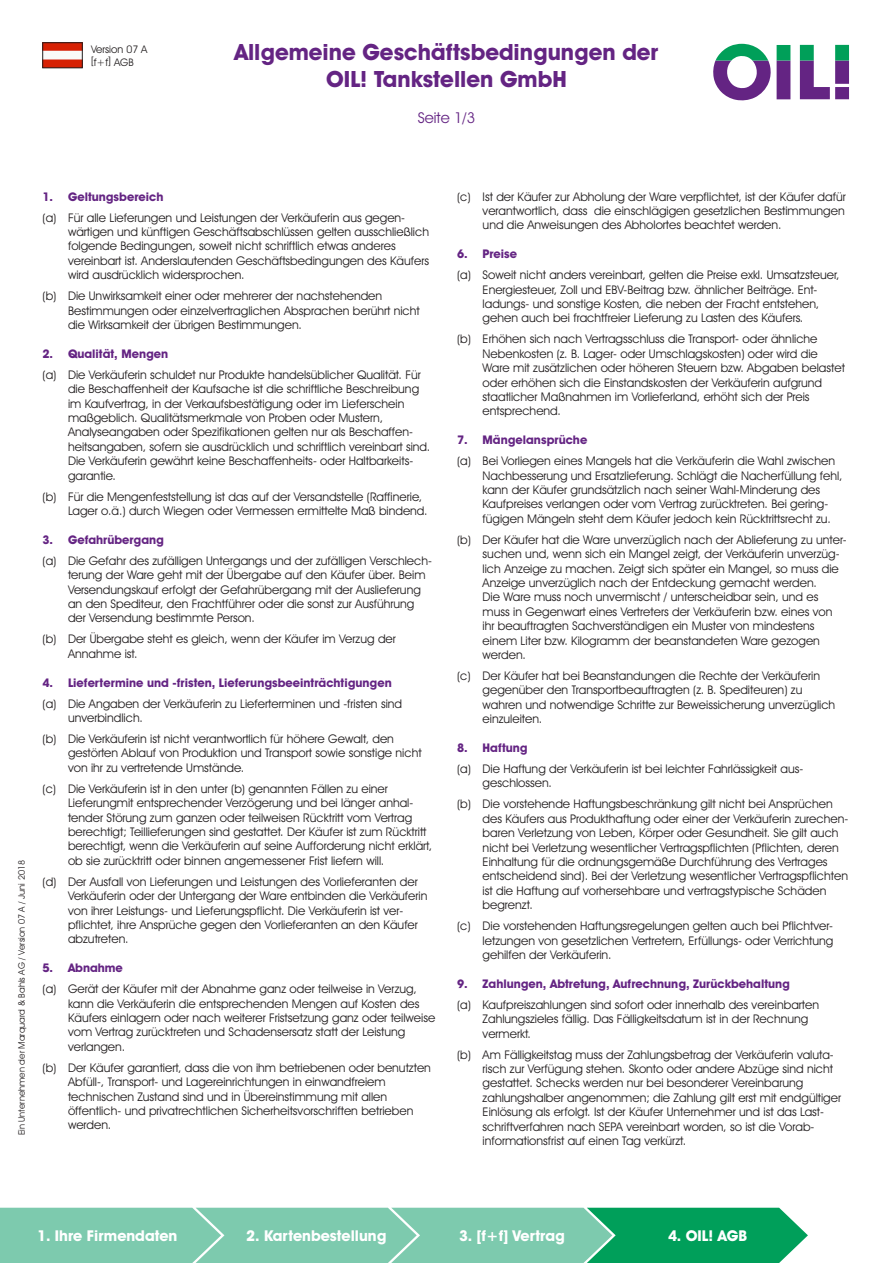
<style>
.page{position:relative;width:893px;height:1263px;background:#fff}
.page>*{position:absolute;margin:0;border:0;box-sizing:border-box;transform-origin:0 0}
.t1{font:700 22.5px/27px "Avant Garde IT Cby BT";color:#642483;text-align:center}
.t2{font:700 15px "Avant Garde IT Cby BT";color:#fff}
.t3{font:15px "Avant Garde IT Cby BT";color:#642483}
.t4{font:12px/14.4px "Avant Garde IT Cby BT";color:#231f20}
.t5{font:700 12px "Avant Garde IT Cby BT";color:#642483}
.t6{font:10.5px/12.6px "Avant Garde IT Cby BT";color:#231f20}
.t7{font:9px "Avant Garde IT Cby BT";color:#231f20}
</style>
<div class="page">
<svg style="left:713px;top:43px;width:136px;height:58px"></svg>
<svg style="left:0;top:1208px;width:808px;height:55px;background:#63c19c"></svg>
<img style="left:45px;top:45px;width:35px;height:21px">
<p class="t6" style="left:91px;top:43px;width:58px">Version 07 A [f+f] AGB</p>
<h1 class="t1" style="left:234px;top:38px;width:426px">Allgemeine Geschäftsbedingungen der<br>OIL! Tankstellen GmbH</h1>
<p class="t3" style="left:418px;top:108px;width:59px">Seite 1/3</p>
<p class="t7" style="left:16px;top:1135px;width:277px;rotate:-90deg">Ein Unternehmen der Marquard &amp; Bahls AG / Version 07 A / Juni 2018</p>
<p class="t5" style="left:43px;top:189px;width:123px">1. Geltungsbereich</p>
<p class="t4" style="left:68px;top:210px;width:363px;text-indent:-26px">(a) Für alle Lieferungen und Leistungen der Verkäuferin aus gegen&shy;wärtigen und künftigen Geschäftsabschlüssen gelten ausschließlich folgende Bedingungen, soweit nicht schriftlich etwas anderes vereinbart ist. Anderslautenden Geschäftsbedingungen des Käufers wird ausdrücklich widersprochen.</p>
<p class="t4" style="left:68px;top:289px;width:353px;text-indent:-26px">(b) Die Unwirksamkeit einer oder mehrerer der nachstehenden<br>Bestimmungen oder einzelvertraglichen Absprachen berührt nicht die Wirksamkeit der übrigen Bestimmungen.</p>
<p class="t5" style="left:43px;top:346px;width:127px">2. Qualität, Mengen</p>
<p class="t4" style="left:68px;top:367px;width:364px;text-indent:-26px">(a) Die Verkäuferin schuldet nur Produkte handelsüblicher Qualität. Für die Beschaffenheit der Kaufsache ist die schriftliche Beschreibung im Kaufvertrag, in der Verkaufsbestätigung oder im Lieferschein maßgeblich. Qualitätsmerkmale von Proben oder Mustern, Analyseangaben oder Spezifikationen gelten nur als Beschaffen&shy;heitsangaben, sofern sie ausdrücklich und schriftlich vereinbart sind.<br>Die Verkäuferin gewährt keine Beschaffenheits- oder Haltbarkeits&shy;garantie.</p>
<p class="t4" style="left:68px;top:489px;width:361px;text-indent:-26px">(b) Für die Mengenfeststellung ist das auf der Versandstelle (Raffinerie,<br>Lager o.ä.) durch Wiegen oder Vermessen ermittelte Maß bindend.</p>
<p class="t5" style="left:43px;top:532px;width:123px">3. Gefahrübergang</p>
<p class="t4" style="left:68px;top:553px;width:365px;text-indent:-26px">(a) Die Gefahr des zufälligen Untergangs und der zufälligen Verschlech&shy;terung der Ware geht mit der Übergabe auf den Käufer über. Beim Versendungskauf erfolgt der Gefahrübergang mit der Auslieferung an den Spediteur, den Frachtführer oder die sonst zur Ausführung der Versendung bestimmte Person.</p>
<p class="t4" style="left:68px;top:632px;width:329px;text-indent:-26px">(b) Der Übergabe steht es gleich, wenn der Käufer im Verzug der<br>Annahme ist.</p>
<p class="t5" style="left:43px;top:675px;width:351px">4. Liefertermine und -fristen, Lieferungsbeeinträchtigungen</p>
<p class="t4" style="left:68px;top:696px;width:336px;text-indent:-26px">(a) Die Angaben der Verkäuferin zu Lieferterminen und -fristen sind unverbindlich.</p>
<p class="t4" style="left:68px;top:731px;width:355px;text-indent:-26px">(b) Die Verkäuferin ist nicht verantwortlich für höhere Gewalt, den gestörten Ablauf von Produktion und Transport sowie sonstige nicht von ihr zu vertretende Umstände.</p>
<p class="t4" style="left:68px;top:781px;width:366px;text-indent:-26px">(c) Die Verkäuferin ist in den unter (b) genannten Fällen zu einer Lieferungmit entsprechender Verzögerung und bei länger anhal&shy;tender Störung zum ganzen oder teilweisen Rücktritt vom Vertrag berechtigt; Teillieferungen sind gestattet. Der Käufer ist zum Rücktritt berechtigt, wenn die Verkäuferin auf seine Aufforderung nicht erklärt, ob sie zurücktritt oder binnen angemessener Frist liefern will.</p>
<p class="t4" style="left:68px;top:874px;width:361px;text-indent:-26px">(d) Der Ausfall von Lieferungen und Leistungen des Vorlieferanten der Verkäuferin oder der Untergang der Ware entbinden die Verkäuferin von ihrer Leistungs- und Lieferungspflicht. Die Verkäuferin ist ver&shy;pflichtet, ihre Ansprüche gegen den Vorlieferanten an den Käufer abzutreten.</p>
<p class="t5" style="left:43px;top:961px;width:82px">5. Abnahme</p>
<p class="t4" style="left:68px;top:982px;width:369px;text-indent:-26px">(a) Gerät der Käufer mit der Abnahme ganz oder teilweise in Verzug, kann die Verkäuferin die entsprechenden Mengen auf Kosten des Käufers einlagern oder nach weiterer Fristsetzung ganz oder teilweise vom Vertrag zurücktreten und Schadensersatz statt der Leistung verlangen.</p>
<p class="t4" style="left:68px;top:1060px;width:364px;text-indent:-26px">(b) Der Käufer garantiert, dass die von ihm betriebenen oder benutzten Abfüll-, Transport- und Lagereinrichtungen in einwandfreiem technischen Zustand sind und in Übereinstimmung mit allen öffentlich- und privatrechtlichen Sicherheitsvorschriften betrieben werden.</p>
<p class="t4" style="left:483px;top:189px;width:365px;text-align:justify;text-indent:-26px">(c) Ist der Käufer zur Abholung der Ware verpflichtet, ist der Käufer dafür verantwortlich, dass die einschlägigen gesetzlichen Bestimmungen und die Anweisungen des Abholortes beachtet werden.</p>
<p class="t5" style="left:457px;top:247px;width:62px">6. Preise</p>
<p class="t4" style="left:483px;top:268px;width:359px;text-indent:-26px">(a) Soweit nicht anders vereinbart, gelten die Preise exkl. Umsatzsteuer, Energiesteuer, Zoll und EBV-Beitrag bzw. ähnlicher Beiträge. Ent&shy;ladungs- und sonstige Kosten, die neben der Fracht entstehen, gehen auch bei frachtfreier Lieferung zu Lasten des Käufers.</p>
<p class="t4" style="left:483px;top:332px;width:364px;text-indent:-26px">(b) Erhöhen sich nach Vertragsschluss die Transport- oder ähnliche Nebenkosten (z. B. Lager- oder Umschlagskosten) oder wird die Ware mit zusätzlichen oder höheren Steuern bzw. Abgaben belastet oder erhöhen sich die Einstandskosten der Verkäuferin aufgrund staatlicher Maßnahmen im Vorlieferland, erhöht sich der Preis entsprechend.</p>
<p class="t5" style="left:457px;top:433px;width:132px">7. Mängelansprüche</p>
<p class="t4" style="left:483px;top:454px;width:361px;text-indent:-26px">(a) Bei Vorliegen eines Mangels hat die Verkäuferin die Wahl zwischen Nachbesserung und Ersatzlieferung. Schlägt die Nacherfüllung fehl, kann der Käufer grundsätzlich nach seiner Wahl-Minderung des Kaufpreises verlangen oder vom Vertrag zurücktreten. Bei gering&shy;fügigen Mängeln steht dem Käufer jedoch kein Rücktrittsrecht zu.</p>
<p class="t4" style="left:483px;top:532px;width:365px;text-indent:-26px">(b) Der Käufer hat die Ware unverzüglich nach der Ablieferung zu unter&shy;suchen und, wenn sich ein Mangel zeigt, der Verkäuferin unverzüg&shy;lich Anzeige zu machen. Zeigt sich später ein Mangel, so muss die Anzeige unverzüglich nach der Entdeckung gemacht werden.<br>Die Ware muss noch unvermischt / unterscheidbar sein, und es muss in Gegenwart eines Vertreters der Verkäuferin bzw. eines von ihr beauftragten Sachverständigen ein Muster von mindestens einem Liter bzw. Kilogramm der beanstandeten Ware gezogen werden.</p>
<p class="t4" style="left:483px;top:668px;width:354px;text-indent:-26px">(c) Der Käufer hat bei Beanstandungen die Rechte der Verkäuferin gegenüber den Transportbeauftragten (z. B. Spediteuren) zu wahren und notwendige Schritte zur Beweissicherung unverzüglich einzuleiten.</p>
<p class="t5" style="left:457px;top:740px;width:72px">8. Haftung</p>
<p class="t4" style="left:483px;top:761px;width:322px;text-indent:-26px">(a) Die Haftung der Verkäuferin ist bei leichter Fahrlässigkeit aus&shy;geschlossen.</p>
<p class="t4" style="left:483px;top:797px;width:367px;text-indent:-26px">(b) Die vorstehende Haftungsbeschränkung gilt nicht bei Ansprüchen des Käufers aus Produkthaftung oder einer der Verkäuferin zurechen&shy;baren Verletzung von Leben, Körper oder Gesundheit. Sie gilt auch nicht bei Verletzung wesentlicher Vertragspflichten (Pflichten, deren Einhaltung für die ordnungsgemäße Durchführung des Vertrages entscheidend sind). Bei der Verletzung wesentlicher Vertragspflichten ist die Haftung auf vorhersehbare und vertragstypische Schäden begrenzt.</p>
<p class="t4" style="left:483px;top:919px;width:352px;text-align:justify;text-indent:-26px">(c) Die vorstehenden Haftungsregelungen gelten auch bei Pflichtver&shy;letzungen von gesetzlichen Vertretern, Erfüllungs- oder Verrichtung gehilfen der Verkäuferin.</p>
<p class="t5" style="left:457px;top:976px;width:334px">9. Zahlungen, Abtretung, Aufrechnung, Zurückbehaltung</p>
<p class="t4" style="left:483px;top:997px;width:338px;text-indent:-26px">(a) Kaufpreiszahlungen sind sofort oder innerhalb des vereinbarten<br>Zahlungszieles fällig. Das Fälligkeitsdatum ist in der Rechnung vermerkt.</p>
<p class="t4" style="left:483px;top:1047px;width:360px;text-indent:-26px">(b) Am Fälligkeitstag muss der Zahlungsbetrag der Verkäuferin valuta&shy;risch zur Verfügung stehen. Skonto oder andere Abzüge sind nicht gestattet. Schecks werden nur bei besonderer Vereinbarung zahlungshalber angenommen; die Zahlung gilt erst mit endgültiger Einlösung als erfolgt. Ist der Käufer Unternehmer und ist das Last&shy;schriftverfahren nach SEPA vereinbart worden, so ist die Vorab&shy;informationsfrist auf einen Tag verkürzt.</p>
<p class="t2" style="left:37px;top:1226px;width:142px">1. Ihre Firmendaten</p>
<p class="t2" style="left:246px;top:1226px;width:142px">2. Kartenbestellung</p>
<p class="t2" style="left:459px;top:1226px;width:107px">3. [f+f] Vertrag</p>
<p class="t2" style="left:668px;top:1226px;width:81px">4. OIL! AGB</p>
</div>
